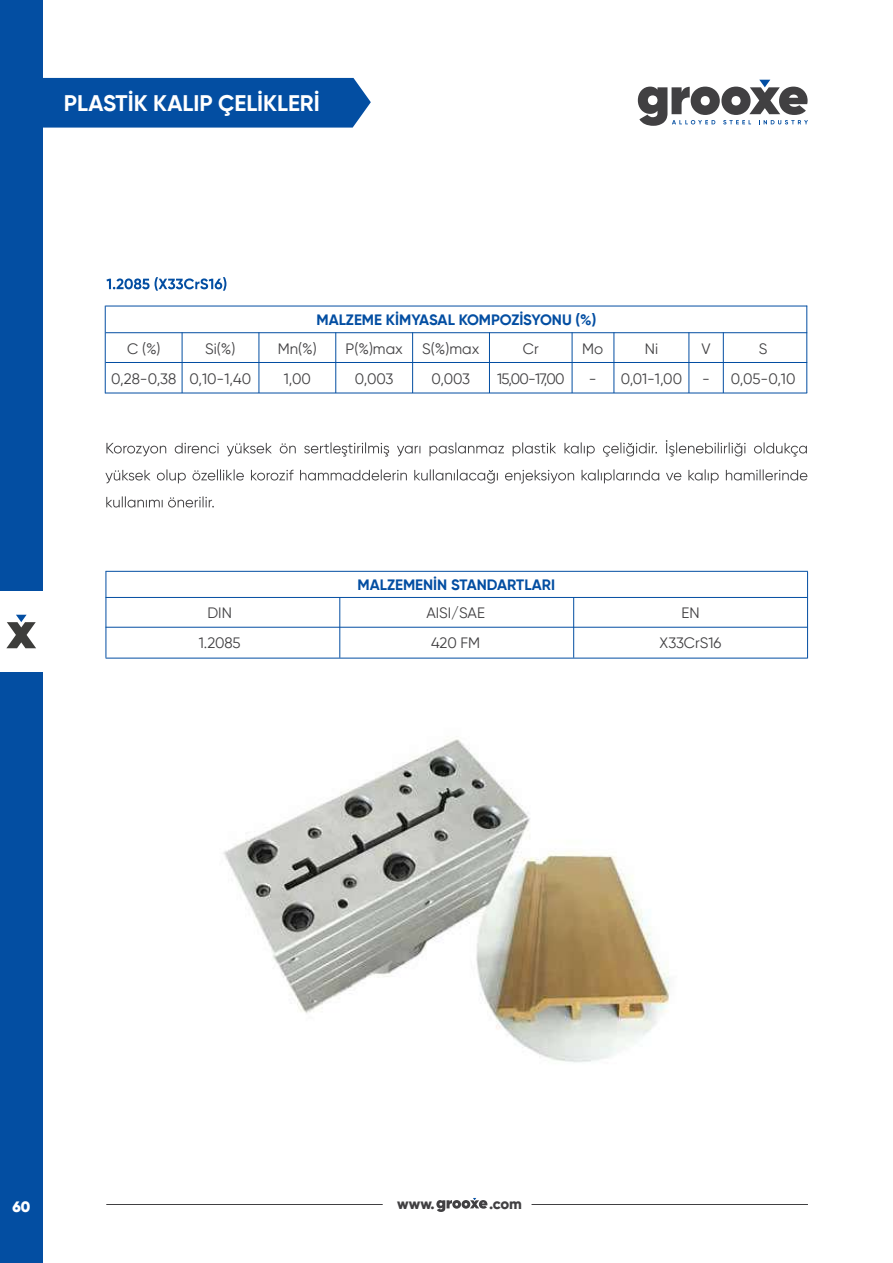
<style>
.page{position:relative;width:893px;height:1263px;background:#fff}
.page>*{position:absolute;margin:0;border:0;box-sizing:border-box;transform-origin:0 0}
.t1{font:700 22.5px "Gilroy";color:#fff}
.t2{font:15px/30px "Gilroy";color:#414042;text-align:center}
.t3{font:700 15px "Gilroy";color:#034ea2}
.t4{font:800 15px "Gilroy";color:#414042}
.t5{font:900 15px "Gilroy";color:#fff}
</style>
<div class="page">
<div style="left:0;top:672px;width:43px;height:591px;background:#034ea2"></div>
<div style="left:0;top:0;width:43px;height:591px;background:#034ea2"></div>
<svg style="left:6px;top:615px;width:30px;height:33px"></svg>
<hr style="left:531px;top:1204px;width:277px;height:1px;background:#414042">
<hr style="left:106px;top:1204px;width:277px;height:1px;background:#414042">
<svg style="left:436px;top:1198px;width:51px;height:14px"></svg>
<svg style="left:106px;top:277px;width:120px;height:14px"></svg>
<hr style="left:106px;top:332px;width:701px;height:1px;background:#034ea2">
<hr style="left:106px;top:306px;width:701px;height:1px;background:#034ea2">
<hr style="left:105px;top:393px;width:702px;height:1px;background:#034ea2">
<hr style="left:106px;top:362px;width:701px;height:1px;background:#034ea2">
<hr style="left:182px;top:332px;width:1px;height:61px;background:#034ea2">
<hr style="left:105px;top:306px;width:1px;height:87px;background:#034ea2">
<hr style="left:259px;top:332px;width:1px;height:61px;background:#034ea2">
<hr style="left:335px;top:332px;width:1px;height:61px;background:#034ea2">
<hr style="left:412px;top:332px;width:1px;height:61px;background:#034ea2">
<hr style="left:489px;top:332px;width:1px;height:61px;background:#034ea2">
<hr style="left:572px;top:332px;width:1px;height:61px;background:#034ea2">
<hr style="left:614px;top:332px;width:1px;height:61px;background:#034ea2">
<hr style="left:688px;top:332px;width:1px;height:61px;background:#034ea2">
<hr style="left:723px;top:332px;width:1px;height:61px;background:#034ea2">
<hr style="left:806px;top:306px;width:1px;height:87px;background:#034ea2">
<svg style="left:106px;top:496px;width:108px;height:11px"></svg>
<svg style="left:105px;top:469px;width:702px;height:15px"></svg>
<svg style="left:106px;top:440px;width:701px;height:17px"></svg>
<hr style="left:106px;top:597px;width:701px;height:1px;background:#034ea2">
<hr style="left:106px;top:658px;width:701px;height:1px;background:#034ea2">
<hr style="left:106px;top:571px;width:702px;height:1px;background:#034ea2">
<hr style="left:106px;top:627px;width:701px;height:1px;background:#034ea2">
<hr style="left:106px;top:571px;width:1px;height:87px;background:#034ea2">
<hr style="left:339px;top:597px;width:1px;height:61px;background:#034ea2">
<hr style="left:573px;top:597px;width:1px;height:61px;background:#034ea2">
<hr style="left:807px;top:572px;width:1px;height:86px;background:#034ea2">
<img style="left:223px;top:736px;width:447px;height:327px">
<div style="left:43px;top:78px;width:328px;height:50px;background:#034ea2"></div>
<svg style="left:638px;top:80px;width:170px;height:46px"></svg>
<h1 class="t1" style="left:64px;top:90px;width:257px">PLASTİK KALIP ÇELİKLERİ</h1>
<p class="t3" style="left:316px;top:311px;width:281px">MALZEME KİMYASAL KOMPOZİSYONU (%)</p>
<p class="t2" style="left:111px;top:333px;width:67px">C (%)<br>0,28-0,38</p>
<p class="t2" style="left:189px;top:333px;width:63px">Si(%)<br>0,10-1,40</p>
<p class="t2" style="left:278px;top:333px;width:40px">Mn(%)<br>1,00</p>
<p class="t2" style="left:345px;top:333px;width:59px">P(%)max<br>0,003</p>
<p class="t2" style="left:422px;top:333px;width:59px">S(%)max<br>0,003</p>
<p class="t2" style="left:497px;top:333px;width:69px">Cr<br>15,00-17,00</p>
<p class="t2" style="left:582px;top:333px;width:23px">Mo -</p>
<p class="t2" style="left:621px;top:333px;width:63px">Ni<br>0,01-1,00</p>
<p class="t2" style="left:731px;top:333px;width:66px">S<br>0,05-0,10</p>
<p class="t2" style="left:702px;top:333px;width:11px;text-align:left">V -</p>
<p class="t3" style="left:358px;top:575px;width:199px">MALZEMENİN STANDARTLARI</p>
<p class="t2" style="left:199px;top:598px;width:43px">DIN<br>1.2085</p>
<p class="t2" style="left:426px;top:598px;width:60px">AISI/SAE<br>420 FM</p>
<p class="t2" style="left:660px;top:598px;width:63px">EN<br>X33CrS16</p>
<p class="t5" style="left:12px;top:1197px;width:19px">60</p>
<p class="t4" style="left:397px;top:1194px;width:39px">www.</p>
<p class="t4" style="left:489px;top:1194px;width:34px">.com</p>
</div>
